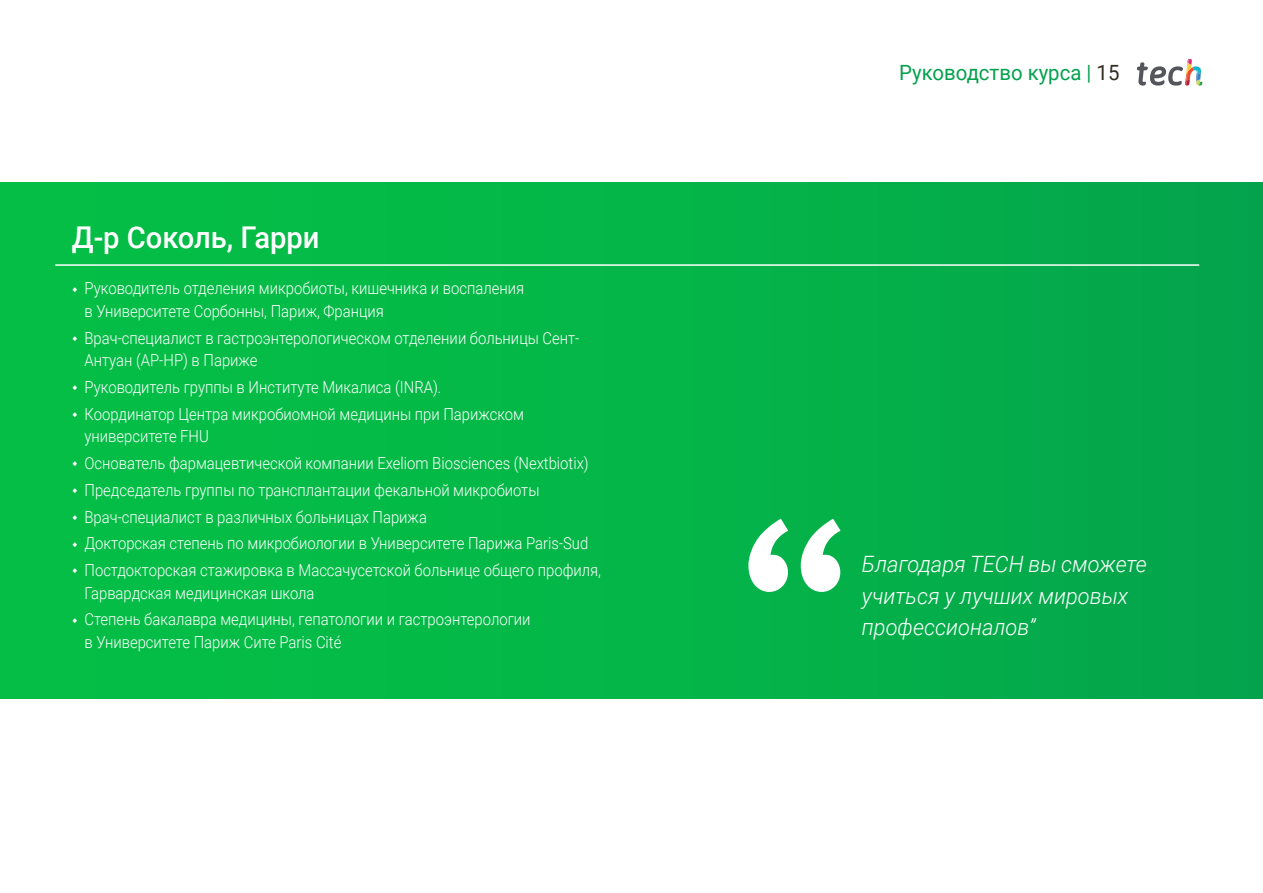
<style>
.page{position:relative;width:1263px;height:893px;background:#fff}
.page>*{position:absolute;margin:0;border:0;box-sizing:border-box;transform-origin:0 0}
.t1{font:500 30px "Roboto";color:#fff}
.t2{font:italic 300 22.5px/31.5px "Roboto";color:#fff}
.t3{font:21px "Roboto";color:#04a14d}
.t4{font:300 16.5px/26.7px "Roboto";color:#fff;scale:.9 1}
.s1{color:#312e20}
</style>
<div class="page">
<div style="left:0;top:182px;width:1263px;height:516px;background:linear-gradient(to right,#04c245,#04a64c)"></div>
<hr style="left:55px;top:264px;width:1144px;height:2px;background:#fff">
<svg style="left:748px;top:519px;width:92px;height:73px"></svg>
<svg style="left:1137px;top:59px;width:65px;height:27px"></svg>
<svg style="left:73px;top:287px;width:4px;height:5px"></svg>
<svg style="left:73px;top:336px;width:4px;height:5px"></svg>
<svg style="left:73px;top:385px;width:4px;height:5px"></svg>
<svg style="left:73px;top:412px;width:4px;height:5px"></svg>
<svg style="left:73px;top:461px;width:4px;height:5px"></svg>
<svg style="left:73px;top:488px;width:4px;height:5px"></svg>
<svg style="left:73px;top:515px;width:4px;height:5px"></svg>
<svg style="left:73px;top:542px;width:4px;height:5px"></svg>
<svg style="left:73px;top:568px;width:4px;height:5px"></svg>
<svg style="left:73px;top:618px;width:4px;height:5px"></svg>
<h1 class="t1" style="left:72px;top:216px;width:249px">Д-р Соколь, Гарри</h1>
<p class="t4" style="left:85px;top:277px;width:490px;line-height:22.5px">Руководитель отделения микробиоты, кишечника и воспаления в Университете Сорбонны, Париж, Франция</p>
<p class="t4" style="left:85px;top:326px;width:551px;line-height:22.5px">Врач-специалист в гастроэнтерологическом отделении больницы Сент-<br>Антуан (AP-HP) в Париже</p>
<p class="t4" style="left:85px;top:373px;width:490px">Руководитель группы в Институте Микалиса (INRA).<br>Координатор Центра микробиомной медицины при Парижском</p>
<p class="t4" style="left:85px;top:422px;width:575px">университете FHU<br>Основатель фармацевтической компании Exeliom Biosciences (Nextbiotix)<br>Председатель группы по трансплантации фекальной микробиоты Врач-специалист в различных больницах Парижа<br>Докторская степень по микробиологии в Университете Парижа Paris-Sud Постдокторская стажировка в Массачусетской больнице общего профиля,</p>
<p class="t4" style="left:85px;top:579px;width:497px">Гарвардская медицинская школа<br>Степень бакалавра медицины, гепатологии и гастроэнтерологии</p>
<p class="t4" style="left:85px;top:628px;width:287px">в Университете Париж Сите Paris Cité</p>
<p class="t3" style="left:899px;top:57px;width:222px">Руководство курса | <span class="s1">15</span></p>
<h2 class="t2" style="left:862px;top:548px;width:287px">Благодаря TECH вы сможете учиться у лучших мировых профессионалов”</h2>
</div>
